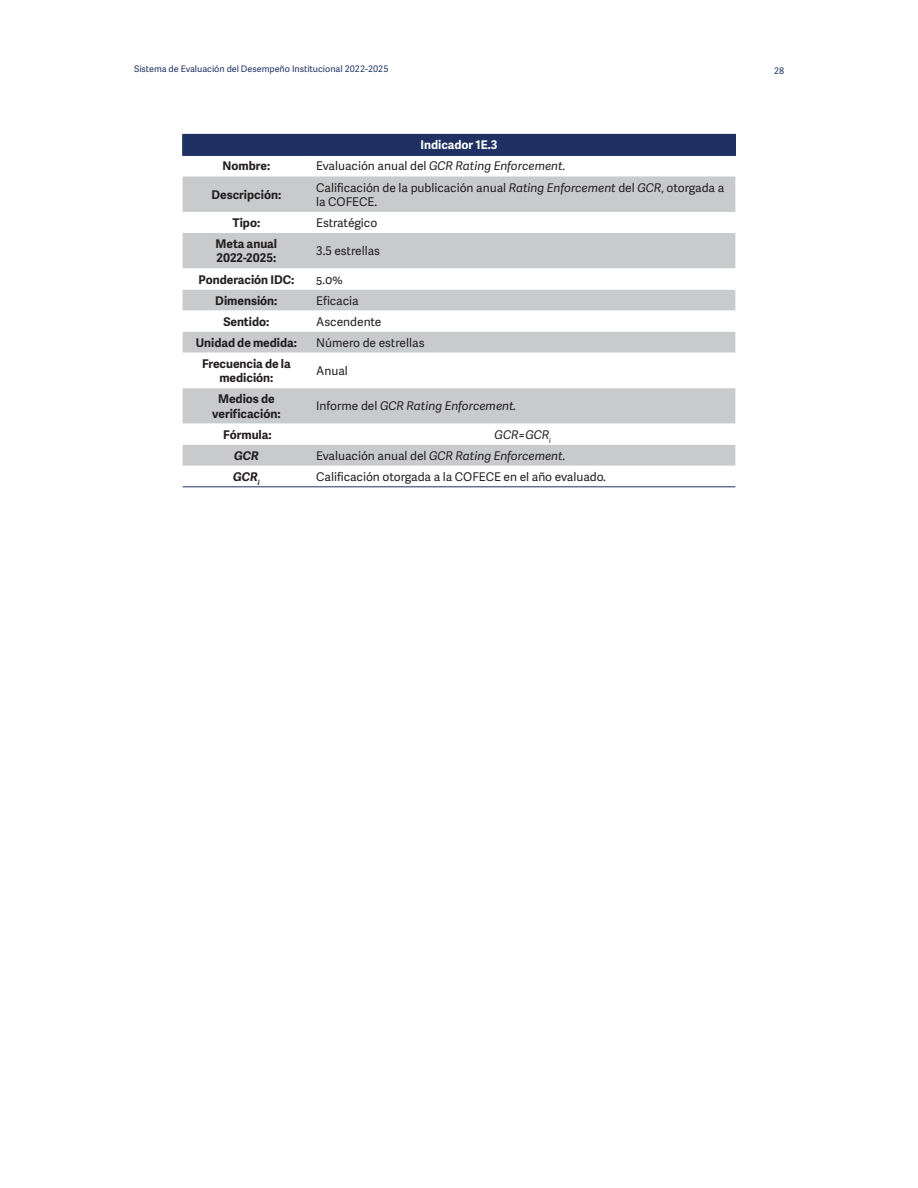
<style>
.page{position:relative;width:918px;height:1188px;background:#fff}
.page>*{position:absolute;margin:0;border:0;box-sizing:border-box;transform-origin:0 0}
.cuerpo{font:12px/14.4px "Adelle Sans";color:#231f20}
.cuerpo-2{font:700 12px/14.4px "Adelle Sans";color:#231f20;text-align:center}
.cuerpo-3{font:italic 12px "Adelle Sans";color:#231f20}
.cabeza{font:700 12px "Adelle Sans";color:#fff}
.cuerpo-4{font:italic 700 12px "Adelle Sans";color:#231f20}
.t1{font:9px "Adelle Sans";color:#1f3162}
.s1{font-style:normal}
.s2{font-style:italic}
</style>
<div class="page">
<div style="left:183px;top:176px;width:552px;height:36px;background:#c9cacc"></div>
<svg style="left:183px;top:233px;width:552px;height:233px;fill:#c9cacc"></svg>
<hr style="left:182px;top:134px;width:128px;height:1px;background:#1f3162">
<hr style="left:310px;top:134px;width:426px;height:1px;background:#1f3162">
<div style="left:182px;top:135px;width:554px;height:20px;background:#1f3162"></div>
<hr style="left:182px;top:155px;width:128px;height:1px;background:#1f3162">
<hr style="left:310px;top:155px;width:426px;height:1px;background:#1f3162">
<hr style="left:183px;top:486px;width:127px;height:1px;background:#1f3162">
<hr style="left:310px;top:486px;width:425px;height:1px;background:#1f3162">
<p class="t1" style="left:134px;top:62px;width:256px">Sistema de Evaluación del Desempeño Institucional 2022-2025</p>
<p class="t1" style="left:774px;top:64px;width:12px">28</p>
<p class="cabeza" style="left:421px;top:136px;width:78px">Indicador 1E.3</p>
<p class="cuerpo-2" style="left:223px;top:159px;width:49px">Nombre:</p>
<p class="cuerpo-3" style="left:316px;top:158px;width:251px"><span class="s1">Evaluación anual del</span> GCR Rating Enforcement.</p>
<p class="cuerpo-2" style="left:212px;top:187px;width:71px">Descripción:</p>
<p class="cuerpo" style="left:316px;top:180px;width:410px">Calificación de la publicación anual <span class="s2">Rating Enforcement</span> del <span class="s2">GCR</span>, otorgada a la COFECE.</p>
<p class="cuerpo-2" style="left:233px;top:215px;width:29px">Tipo:</p>
<p class="cuerpo" style="left:316px;top:215px;width:63px">Estratégico</p>
<p class="cuerpo-2" style="left:216px;top:236px;width:63px;text-align:left">Meta anual<br>2022-2025:</p>
<p class="cuerpo" style="left:316px;top:243px;width:65px">3.5 estrellas</p>
<p class="cuerpo-2" style="left:199px;top:272px;width:97px">Ponderación IDC:</p>
<p class="cuerpo" style="left:316px;top:272px;width:28px">5.0%</p>
<p class="cuerpo-2" style="left:215px;top:293px;width:64px">Dimensión:</p>
<p class="cuerpo" style="left:316px;top:293px;width:44px">Eficacia</p>
<p class="cuerpo-2" style="left:223px;top:314px;width:48px">Sentido:</p>
<p class="cuerpo" style="left:316px;top:314px;width:67px">Ascendente</p>
<p class="cuerpo-2" style="left:196px;top:335px;width:103px">Unidad de medida:</p>
<p class="cuerpo" style="left:316px;top:335px;width:110px">Número de estrellas</p>
<p class="cuerpo-2" style="left:202px;top:356px;width:90px">Frecuencia de la medición:</p>
<p class="cuerpo" style="left:316px;top:363px;width:33px">Anual</p>
<p class="cuerpo-2" style="left:212px;top:391px;width:70px">Medios de verificación:</p>
<p class="cuerpo-3" style="left:316px;top:398px;width:202px"><span class="s1">Informe del</span> GCR Rating Enforcement.</p>
<p class="cuerpo-2" style="left:223px;top:427px;width:50px">Fórmula:</p>
<p class="cuerpo-3" style="left:495px;top:426px;width:58px">GCR=GCR<sub>i</sub></p>
<p class="cuerpo-4" style="left:234px;top:448px;width:26px">GCR</p>
<p class="cuerpo-3" style="left:316px;top:447px;width:251px"><span class="s1">Evaluación anual del</span> GCR Rating Enforcement.</p>
<p class="cuerpo-4" style="left:233px;top:469px;width:28px">GCR<sub>i</sub></p>
<p class="cuerpo" style="left:316px;top:469px;width:291px">Calificación otorgada a la COFECE en el año evaluado.</p>
</div>
